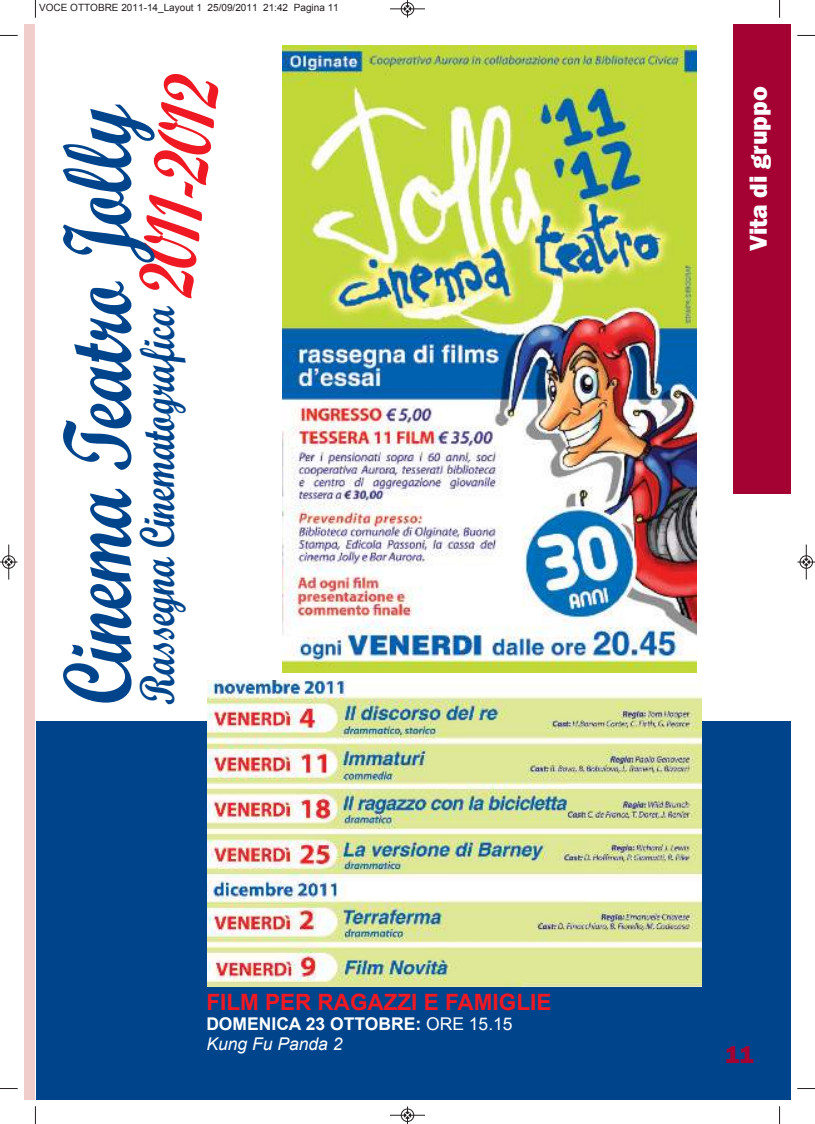
<style>
.page{position:relative;width:815px;height:1124px;background:#fff}
.page>*{position:absolute;margin:0;border:0;box-sizing:border-box;transform-origin:0 0}
.t1{font:96.75px "Script MT Bold";letter-spacing:-.01em;color:#00448c;scale:.77 1}
.t2{font:78px "Script MT Bold";color:#ef1923;scale:.77 1}
.t3{font:48.38px "Script MT Bold";letter-spacing:-.01em;color:#00448c;scale:.77 1}
.t4{font:800 25px "Franklin Gothic";color:#fff}
.t5{font:800 25px "Franklin Gothic";color:#a30232}
.t6{font:700 22.5px "Arial";color:#ef1923}
.t7{font:700 17.5px/20px "Arial";color:#fff}
.t8{font:10px "Arial";color:#241f1f}
.s1{font-weight:400}
.s2{font-weight:400;font-style:italic}
</style>
<div class="page">
<div style="left:24px;top:24px;width:11px;height:1075px;background:#f0ccca"></div>
<div style="left:36px;top:720px;width:755px;height:379px;background:#00448c"></div>
<img style="left:207px;top:680px;width:494px;height:306px">
<img style="left:282px;top:45px;width:414px;height:627px">
<div style="left:733px;top:24px;width:58px;height:470px;background:#a30232"></div>
<svg style="left:35px;top:0;width:1px;height:18px"></svg>
<svg style="left:0;top:35px;width:18px;height:1px"></svg>
<svg style="left:779px;top:0;width:1px;height:18px"></svg>
<svg style="left:797px;top:35px;width:18px;height:1px"></svg>
<svg style="left:35px;top:1106px;width:1px;height:17px"></svg>
<svg style="left:779px;top:1106px;width:1px;height:17px"></svg>
<div style="left:401px;top:2px;width:13px;height:14px;border:1px solid #fff;border-radius:50%"></div>
<hr style="left:390px;top:8px;width:35px;height:1px;background:#241f1f">
<div style="left:401px;top:2px;width:13px;height:13px;border:1px solid #241f1f;border-radius:50%"></div>
<svg style="left:404px;top:0;width:7px;height:18px"></svg>
<hr style="left:390px;top:1114px;width:35px;height:1px;background:#241f1f">
<div style="left:401px;top:1108px;width:13px;height:13px;border:1px solid #241f1f;border-radius:50%"></div>
<svg style="left:404px;top:1106px;width:7px;height:17px"></svg>
<div style="left:2px;top:555px;width:14px;height:14px;border:1px solid #fff;border-radius:50%"></div>
<hr style="left:8px;top:544px;width:1px;height:35px;background:#241f1f">
<div style="left:2px;top:555px;width:13px;height:13px;border:1px solid #241f1f;border-radius:50%"></div>
<svg style="left:0;top:558px;width:18px;height:7px"></svg>
<div style="left:799px;top:555px;width:14px;height:14px;border:1px solid #fff;border-radius:50%"></div>
<hr style="left:806px;top:544px;width:1px;height:35px;background:#241f1f">
<div style="left:800px;top:555px;width:13px;height:13px;border:1px solid #241f1f;border-radius:50%"></div>
<svg style="left:798px;top:558px;width:17px;height:7px"></svg>
<p class="t8" style="left:39px;top:2px;width:301px">VOCE OTTOBRE 2011-14_Layout 1 25/09/2011 21:42 Pagina 11</p>
<h2 class="t2" style="left:117px;top:290px;width:290px;rotate:-83deg">2011-2012</h2>
<h1 class="t1" style="left:38px;top:704px;width:779px;rotate:-90deg">Cinema Teatro Jolly</h1>
<h3 class="t3" style="left:128px;top:704px;width:518px;rotate:-90deg">Rassegna Cinematografica</h3>
<h3 class="t6" style="left:206px;top:989px;width:346px">FILM PER RAGAZZI E FAMIGLIE</h3>
<h3 class="t7" style="left:206px;top:1013px;width:308px">DOMENICA 23 OTTOBRE: <span class="s1">ORE 15.15<br></span><span class="s2">Kung Fu Panda 2</span></h3>
<h3 class="t4" style="left:744px;top:251px;width:166px;rotate:-90deg">Vita di gruppo</h3>
<h3 class="t5" style="left:725px;top:1039px;width:31px">11</h3>
</div>
